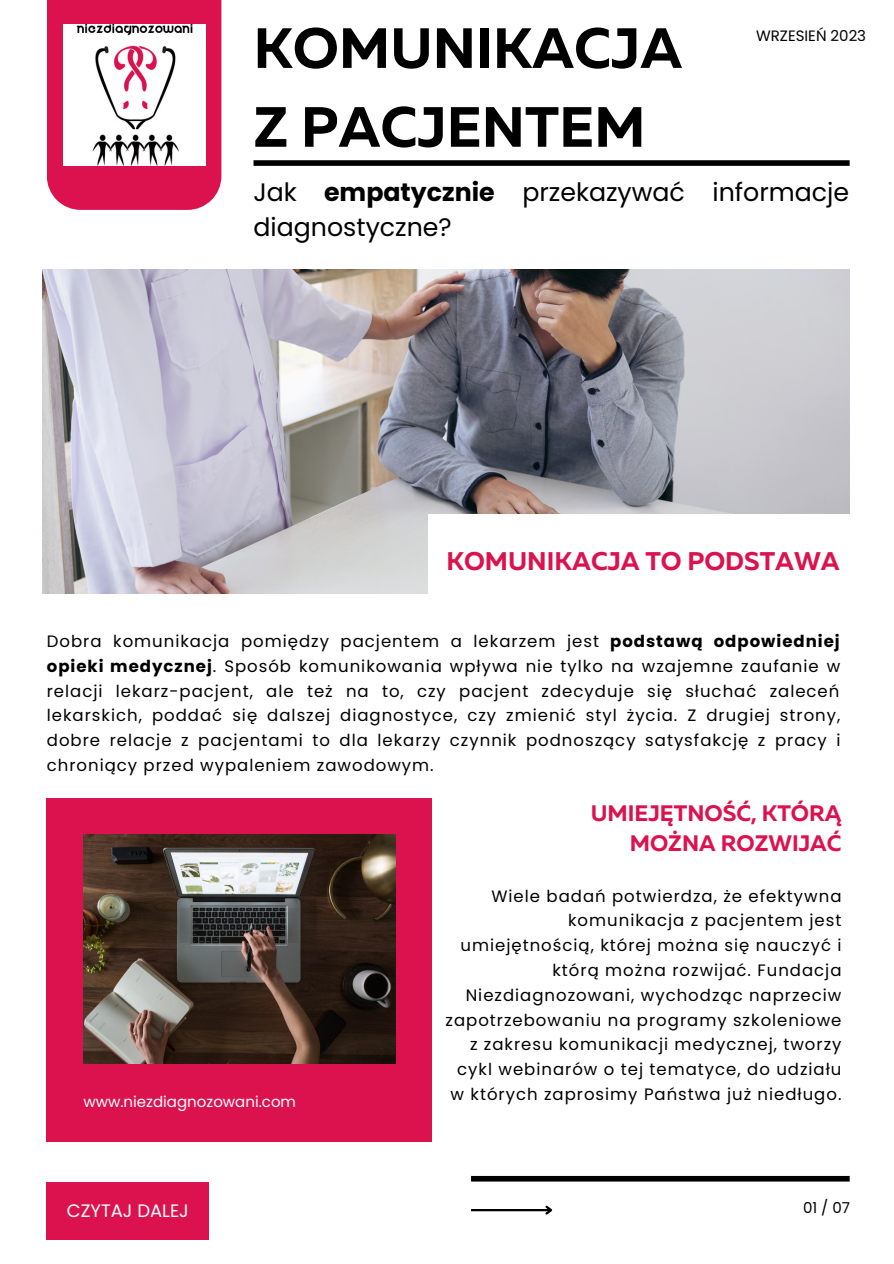
<style>
.page{position:relative;width:894px;height:1264px;background:#fff}
.page>*{position:absolute;margin:0;border:0;box-sizing:border-box;transform-origin:0 0}
.t1{font:700 56.55px "Muller";color:#000}
.t2{font:700 25.5px "Muller";color:#dc124e}
.t3{font:25.2px/35px "Poppins";color:#000}
.t4{font:700 22.35px/30.6px "Muller";color:#dc124e;text-align:right}
.t5{font:18px "Poppins";color:#fff}
.t6{font:16.5px/24.8px "Poppins";letter-spacing:.06em;color:#000;text-align:justify}
.t7{font:15px "Poppins";color:#fff}
.t8{font:15px "Poppins";color:#000}
.s1{font-weight:700}
</style>
<div class="page">
<img style="left:43px;top:269px;width:806px;height:324px">
<svg style="left:47px;top:0;width:174px;height:210px;background:#de2159"></svg>
<div style="left:253px;top:160px;width:596px;height:6px;background:#000"></div>
<div style="left:471px;top:1175px;width:378px;height:6px;background:#000"></div>
<div style="left:428px;top:514px;width:437px;height:329px;background:#fff"></div>
<div style="left:47px;top:798px;width:385px;height:344px;background:#dc124e"></div>
<div style="left:47px;top:1182px;width:162px;height:57px;background:#dc124e"></div>
<img style="left:83px;top:835px;width:312px;height:228px">
<hr style="left:471px;top:1208px;width:80px;height:3px;background:#000">
<svg style="left:543px;top:1205px;width:10px;height:10px"></svg>
<img style="left:63px;top:24px;width:142px;height:142px">
<p class="t1" style="left:253px;top:25px;width:430px">KOMUNIKACJA</p>
<p class="t1" style="left:253px;top:103px;width:393px">Z PACJENTEM</p>
<p class="t3" style="left:253px;top:174px;width:597px">Jak <span class="s1">empatycznie</span> przekazywać informacje diagnostyczne?</p>
<p class="t8" style="left:756px;top:26px;width:111px">WRZESIEŃ 2023</p>
<p class="t2" style="left:446px;top:550px;width:395px">KOMUNIKACJA TO PODSTAWA</p>
<p class="t6" style="left:47px;top:628px;width:794px">Dobra komunikacja pomiędzy pacjentem a lekarzem jest <span class="s1">podstawą odpowiedniej opieki medycznej</span>. Sposób komunikowania wpływa nie tylko na wzajemne zaufanie w relacji lekarz-pacjent, ale też na to, czy pacjent zdecyduje się słuchać zaleceń lekarskich, poddać się dalszej diagnostyce, czy zmienić styl życia. Z drugiej strony, dobre relacje z pacjentami to dla lekarzy czynnik podnoszący satysfakcję z pracy i chroniący przed wypaleniem zawodowym.</p>
<p class="t7" style="left:83px;top:1090px;width:214px">www.niezdiagnozowani.com</p>
<p class="t4" style="left:590px;top:799px;width:252px">UMIEJĘTNOŚĆ, KTÓRĄ<br>MOŻNA ROZWIJAĆ</p>
<p class="t6" style="left:445px;top:883px;width:397px;text-align:right">Wiele badań potwierdza, że efektywna komunikacja z pacjentem jest umiejętnością, której można się nauczyć i którą można rozwijać. Fundacja Niezdiagnozowani, wychodząc naprzeciw zapotrzebowaniu na programy szkoleniowe z zakresu komunikacji medycznej, tworzy cykl webinarów o tej tematyce, do udziału w których zaprosimy Państwa już niedługo.</p>
<p class="t5" style="left:67px;top:1197px;width:123px">CZYTAJ DALEJ</p>
<p class="t8" style="left:802px;top:1196px;width:49px">01 / 07</p>
</div>
